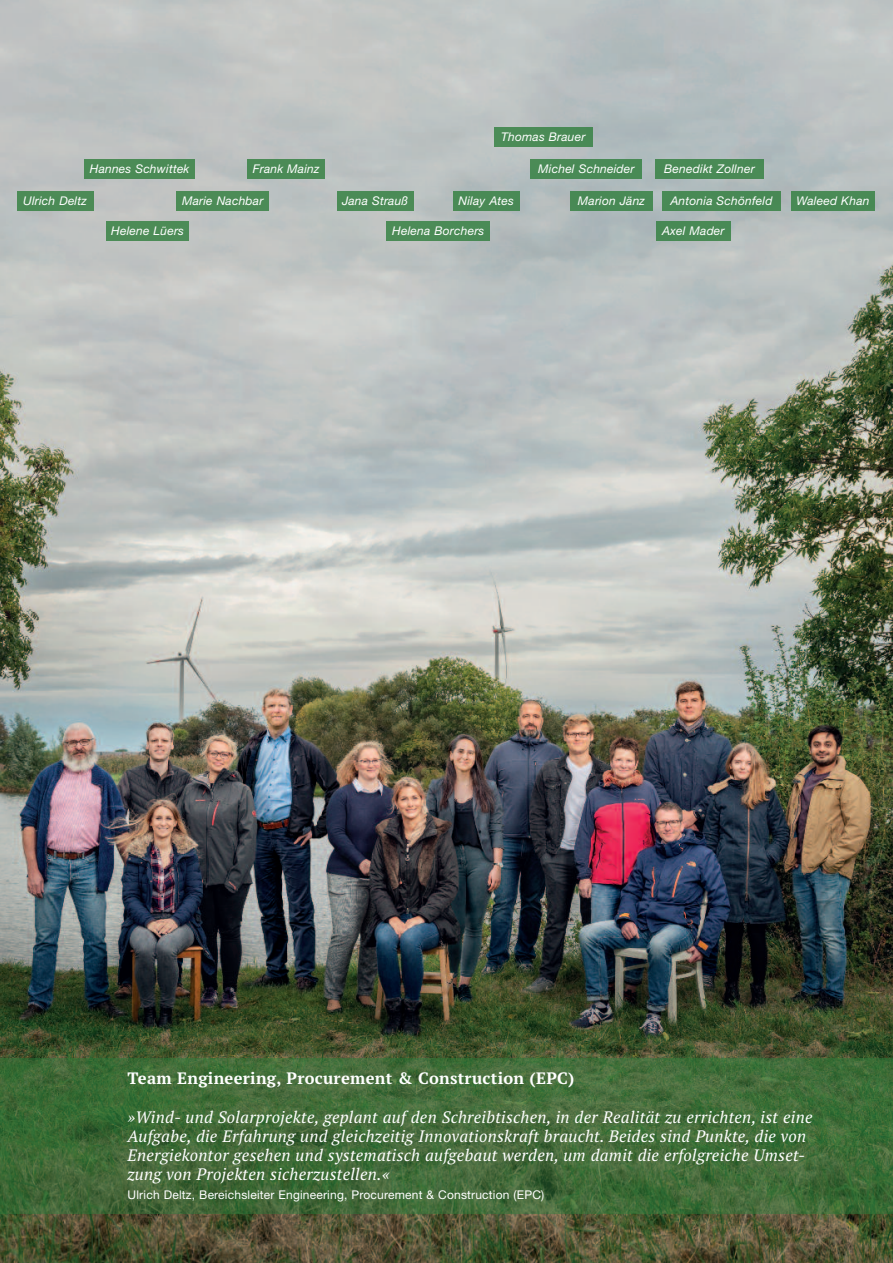
<style>
.page{position:relative;width:893px;height:1263px;background:#fff}
.page>*{position:absolute;margin:0;border:0;box-sizing:border-box;transform-origin:0 0}
.t1{font:italic 16.5px/19.2px "PT Serif";letter-spacing:.015em;color:#fff}
.t2{font:700 16.5px "PT Serif";letter-spacing:.015em;color:#fff}
.t3{font:italic 12px "Helvetica Neue";letter-spacing:.015em;color:#fff}
.t4{font:12px "Helvetica Neue";letter-spacing:.015em;color:#fff}
</style>
<div class="page">
<img style="left:0;top:0;width:893px;height:1263px">
<div style="left:0;top:1059px;width:893px;height:155px;background:#2f7e3c;opacity:.5"></div>
<div style="left:17px;top:191px;width:76px;height:19px;background:#4b8b56"></div>
<div style="left:106px;top:221px;width:83px;height:19px;background:#4c8c57"></div>
<div style="left:176px;top:191px;width:93px;height:19px;background:#4c8b56"></div>
<div style="left:337px;top:191px;width:76px;height:19px;background:#4b8b57"></div>
<div style="left:494px;top:128px;width:99px;height:19px;background:#4b8c57"></div>
<div style="left:531px;top:159px;width:111px;height:20px;background:#498a56"></div>
<div style="left:570px;top:191px;width:83px;height:19px;background:#488a55"></div>
<div style="left:655px;top:159px;width:109px;height:20px;background:#498a56"></div>
<div style="left:662px;top:191px;width:119px;height:19px;background:#488955"></div>
<div style="left:791px;top:191px;width:84px;height:19px;background:#488955"></div>
<div style="left:656px;top:221px;width:74px;height:19px;background:#498a55"></div>
<div style="left:386px;top:221px;width:104px;height:19px;background:#4b8b56"></div>
<div style="left:247px;top:159px;width:78px;height:20px;background:#4b8b56"></div>
<div style="left:453px;top:191px;width:67px;height:19px;background:#498a55"></div>
<div style="left:85px;top:159px;width:110px;height:20px;background:#4b8b56"></div>
<p class="t3" style="left:90px;top:165px;width:101px">Hannes Schwittek</p>
<p class="t3" style="left:253px;top:165px;width:68px">Frank Mainz</p>
<p class="t3" style="left:23px;top:197px;width:65px">Ulrich Deltz</p>
<p class="t3" style="left:182px;top:197px;width:83px">Marie Nachbar</p>
<p class="t3" style="left:342px;top:197px;width:67px">Jana Strauß</p>
<p class="t3" style="left:501px;top:133px;width:86px">Thomas Brauer</p>
<p class="t3" style="left:538px;top:165px;width:98px">Michel Schneider</p>
<p class="t3" style="left:578px;top:197px;width:69px">Marion Jänz</p>
<p class="t3" style="left:459px;top:197px;width:57px">Nilay Ates</p>
<p class="t3" style="left:664px;top:165px;width:92px">Benedikt Zollner</p>
<p class="t3" style="left:670px;top:197px;width:104px">Antonia Schönfeld</p>
<p class="t3" style="left:796px;top:197px;width:75px">Waleed Khan</p>
<p class="t3" style="left:111px;top:226px;width:74px">Helene Lüers</p>
<p class="t3" style="left:392px;top:226px;width:94px">Helena Borchers</p>
<p class="t3" style="left:662px;top:226px;width:64px">Axel Mader</p>
<p class="t2" style="left:128px;top:1068px;width:448px">Team Engineering, Procurement &amp; Construction (EPC)</p>
<p class="t1" style="left:127px;top:1107px;width:686px">»Wind- und Solarprojekte, geplant auf den Schreibtischen, in der Realität zu errichten, ist eine Aufgabe, die Erfahrung und gleichzeitig Innovationskraft braucht. Beides sind Punkte, die von Energiekontor gesehen und systematisch aufgebaut werden, um damit die erfolgreiche Umset&shy;zung von Projekten sicherzustellen.«</p>
<p class="t4" style="left:128px;top:1190px;width:418px">Ulrich Deltz, Bereichsleiter Engineering, Procurement &amp; Construction (EPC)</p>
</div>
